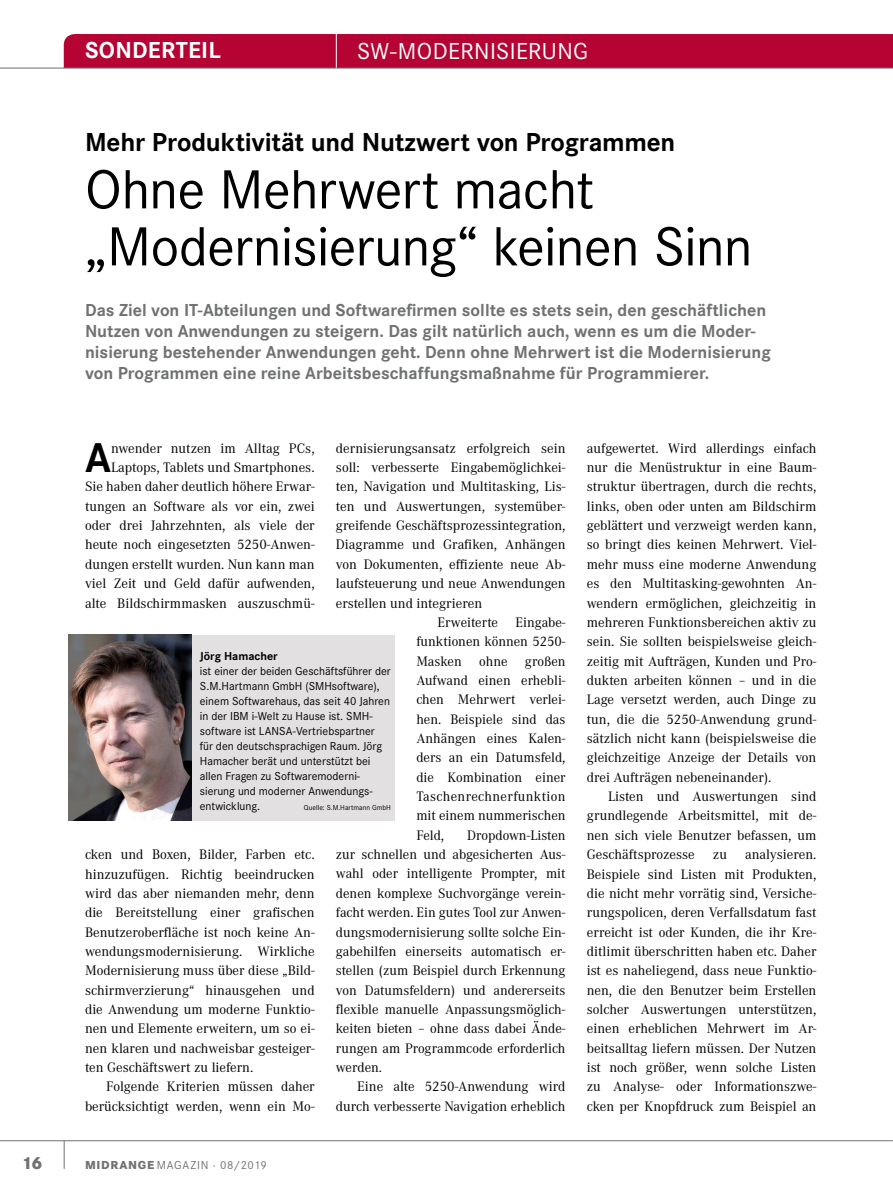
<style>
.page{position:relative;width:893px;height:1191px;background:#fff}
.page>*{position:absolute;margin:0;border:0;box-sizing:border-box;transform-origin:0 0}
.t1{font:57px/57px "Corporate S";letter-spacing:-.015em;color:#000}
.t2{font:700 43.2px "Corporate S";color:#000}
.t3{font:700 27px "Corporate S";letter-spacing:-.01em;color:#000}
.t4{font:24px "Corporate S";letter-spacing:.015em;color:#fff}
.t5{font:700 24px "Corporate S";letter-spacing:.01em;color:#fff}
.t6{font:700 18px/21px "Corporate S";color:#707172}
.t7{font:800 18px "Corporate S";color:#707172}
.t8{font:14.25px/19.4px "Corporate A";color:#000;text-align:justify}
.t9{font:14.25px "Corporate A";letter-spacing:.025em;color:#000}
.t10{font:12px/15px "Corporate S";color:#000}
.t11{font:12px "Corporate S";letter-spacing:.06em;color:#707172}
.t12{font:700 12px "Corporate S";color:#000}
.t13{font:7.5px "Corporate S";color:#000}
.s1{font-weight:800}
</style>
<div class="page">
<div style="left:64px;top:34px;width:829px;height:34px;background:#b50434"></div>
<hr style="left:0;top:1140px;width:893px;height:1px;background:#707172">
<svg style="left:64px;top:1140px;width:1px;height:28px"></svg>
<hr style="left:336px;top:34px;width:1px;height:34px;background:#fff">
<div style="left:191px;top:635px;width:204px;height:185px;background:#e2e0e0"></div>
<hr style="left:0;top:68px;width:893px;height:1px;background:#707172">
<img style="left:69px;top:634px;width:123px;height:186px">
<p class="t7" style="left:22px;top:1152px;width:22px">16</p>
<h3 class="t5" style="left:85px;top:37px;width:137px">SONDERTEIL</h3>
<h3 class="t4" style="left:357px;top:37px;width:232px">SW-MODERNISIERUNG</h3>
<h3 class="t3" style="left:85px;top:127px;width:592px">Mehr Produktivität und Nutzwert von Programmen</h3>
<h1 class="t1" style="left:85px;top:161px;width:669px">Ohne Mehrwert macht „Modernisierung“ keinen Sinn</h1>
<p class="t6" style="left:85px;top:300px;width:687px">Das Ziel von IT-Abteilungen und Softwarefirmen sollte es stets sein, den geschäftlichen Nutzen von Anwendungen zu steigern. Das gilt natürlich auch, wenn es um die Moder&shy;nisierung bestehender Anwendungen geht. Denn ohne Mehrwert ist die Modernisierung von Programmen eine reine Arbeitsbeschaffungsmaßnahme für Programmierer.</p>
<p class="t8" style="left:85px;top:438px;width:231px;text-align:right">nwender nutzen im Alltag PCs, Laptops, Tablets und Smartphones.<br>Sie haben daher deutlich höhere Erwar&shy;tungen an Software als vor ein, zwei oder drei Jahrzehnten, als viele der heute noch eingesetzten 5250-Anwen&shy;dungen erstellt wurden. Nun kann man viel Zeit und Geld dafür aufwenden, alte Bildschirmmasken auszuschmü-</p>
<p class="t8" style="left:336px;top:438px;width:231px">dernisierungsansatz erfolgreich sein</p>
<p class="t8" style="left:336px;top:458px;width:231px">soll: verbesserte Eingabemöglichkei-</p>
<p class="t8" style="left:336px;top:477px;width:231px">ten, Navigation und Multitasking, Lis-</p>
<p class="t8" style="left:336px;top:497px;width:231px">ten und Auswertungen, systemüber-</p>
<p class="t8" style="left:336px;top:516px;width:231px">greifende Geschäftsprozessintegration,</p>
<p class="t8" style="left:336px;top:535px;width:231px">Diagramme und Grafiken, Anhängen</p>
<p class="t8" style="left:336px;top:555px;width:231px">von Dokumenten, effiziente neue Ab-</p>
<p class="t8" style="left:336px;top:574px;width:231px">laufsteuerung und neue Anwendungen</p>
<p class="t8" style="left:336px;top:593px;width:148px">erstellen und integrieren</p>
<p class="t8" style="left:438px;top:613px;width:129px">Erweiterte Eingabe-</p>
<p class="t8" style="left:416px;top:632px;width:151px">funktionen können 5250-</p>
<p class="t8" style="left:416px;top:651px;width:151px">Masken ohne großen</p>
<p class="t8" style="left:416px;top:671px;width:151px">Aufwand einen erhebli-</p>
<p class="t8" style="left:416px;top:690px;width:151px">chen Mehrwert verlei-</p>
<p class="t8" style="left:416px;top:709px;width:151px">hen. Beispiele sind das</p>
<p class="t8" style="left:416px;top:729px;width:151px">Anhängen eines Kalen-</p>
<p class="t8" style="left:416px;top:748px;width:151px">ders an ein Datumsfeld,</p>
<p class="t8" style="left:416px;top:767px;width:151px">die Kombination einer</p>
<p class="t9" style="left:416px;top:788px;width:151px">Taschenrechnerfunktion</p>
<p class="t8" style="left:416px;top:806px;width:151px">mit einem nummerischen</p>
<p class="t8" style="left:416px;top:825px;width:29px">Feld,</p>
<h2 class="t2" style="left:85px;top:433px;width:28px">A</h2>
<p class="t12" style="left:200px;top:649px;width:79px">Jörg Hamacher</p>
<p class="t10" style="left:200px;top:663px;width:192px">ist einer der beiden Geschäftsführer der S.M.Hartmann GmbH (SMHsoftware), einem Softwarehaus, das seit 40 Jahren in der IBM i-Welt zu Hause ist. SMH&shy;software ist LANSA-Vertriebspartner für den deutschsprachigen Raum. Jörg Hamacher berät und unterstützt bei allen Fragen zu Softwaremoderni&shy;sierung und moderner Anwendungs&shy;entwicklung.</p>
<p class="t13" style="left:304px;top:803px;width:88px">Quelle: S.M.Hartmann GmbH</p>
<p class="t8" style="left:336px;top:825px;width:231px;text-indent:131px">Dropdown-Listen zur schnellen und abgesicherten Aus&shy;wahl oder intelligente Prompter, mit denen komplexe Suchvorgänge verein&shy;facht werden. Ein gutes Tool zur Anwen&shy;dungsmodernisierung sollte solche Ein&shy;gabehilfen einerseits automatisch er&shy;stellen (zum Beispiel durch Erkennung von Datumsfeldern) und andererseits flexible manuelle Anpassungsmöglich&shy;keiten bieten – ohne dass dabei Ände&shy;rungen am Programmcode erforderlich werden.</p>
<p class="t8" style="left:336px;top:1077px;width:231px;text-align:right">Eine alte 5250-Anwendung wird durch verbesserte Navigation erheblich</p>
<p class="t8" style="left:85px;top:845px;width:231px">cken und Boxen, Bilder, Farben etc. hinzuzufügen. Richtig beeindrucken wird das aber niemanden mehr, denn die Bereitstellung einer grafischen Benutzeroberfläche ist noch keine An&shy;wendungsmodernisierung. Wirkliche Modernisierung muss über diese „Bild&shy;schirmverzierung“ hinausgehen und die Anwendung um moderne Funktio&shy;nen und Elemente erweitern, um so ei&shy;nen klaren und nachweisbar gesteiger&shy;ten Geschäftswert zu liefern.</p>
<p class="t8" style="left:85px;top:1077px;width:231px;text-align:right">Folgende Kriterien müssen daher berücksichtigt werden, wenn ein Mo-</p>
<p class="t11" style="left:85px;top:1158px;width:183px"><span class="s1">MIDRANGE</span> MAGAZIN · 08/2019</p>
<p class="t8" style="left:587px;top:438px;width:231px">aufgewertet. Wird allerdings einfach nur die Menüstruktur in eine Baum&shy;struktur übertragen, durch die rechts, links, oben oder unten am Bildschirm geblättert und verzweigt werden kann, so bringt dies keinen Mehrwert. Viel&shy;mehr muss eine moderne Anwendung es den Multitasking-gewohnten An&shy;wendern ermöglichen, gleichzeitig in mehreren Funktionsbereichen aktiv zu sein. Sie sollten beispielsweise gleich&shy;zeitig mit Aufträgen, Kunden und Pro&shy;dukten arbeiten können – und in die Lage versetzt werden, auch Dinge zu tun, die die 5250-Anwendung grund&shy;sätzlich nicht kann (beispielsweise die gleichzeitige Anzeige der Details von drei Aufträgen nebeneinander).</p>
<p class="t8" style="left:587px;top:787px;width:231px;text-indent:21px">Listen und Auswertungen sind grundlegende Arbeitsmittel, mit de&shy;nen sich viele Benutzer befassen, um Geschäftsprozesse</p>
<p class="t8" style="left:587px;top:845px;width:231px;text-indent:158px">analysieren.<br>Beispiele sind Listen mit Produkten, die nicht mehr vorrätig sind, Versiche&shy;rungspolicen, deren Verfallsdatum fast erreicht ist oder Kunden, die ihr Kre&shy;ditlimit überschritten haben etc. Daher ist es naheliegend, dass neue Funktio&shy;nen, die den Benutzer beim Erstellen solcher Auswertungen unterstützen, einen erheblichen Mehrwert im Ar&shy;beitsalltag liefern müssen. Der Nutzen ist noch größer, wenn solche Listen zu Analyse- oder Informationszwe&shy;cken per Knopfdruck zum Beispiel an</p>
<p class="t8" style="left:713px;top:845px;width:16px">zu</p>
</div>
